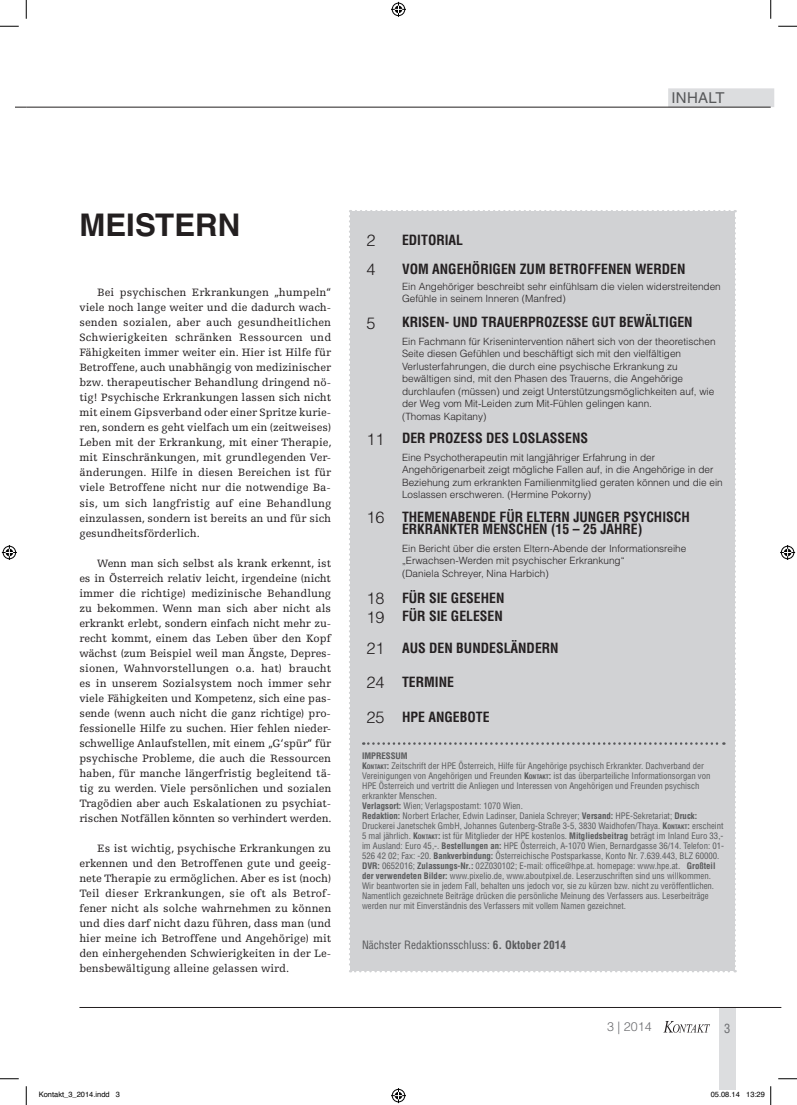
<style>
.page{position:relative;width:797px;height:1105px;background:#fff}
.page>*{position:absolute;margin:0;border:0;box-sizing:border-box;transform-origin:0 0}
.t1{font:700 31.25px "Helvetica LT Std";color:#231f20}
.t2{font:300 16.25px "Helvetica LT Std";color:#231f20}
.t3{font:15px "Helvetica LT Std";letter-spacing:.02em;color:#57585a}
.t4{font:700 condensed 13.75px/12.5px "Helvetica LT Std";color:#231f20}
.t5{font:300 12.5px "Helvetica LT Std";color:#6c6d70}
.t6{font:condensed 12.5px "Helvetica LT Std";color:#6c6d70}
.t7{font:11.25px/15px "Egyptienne FLT Std";color:#231f20;text-align:justify}
.t8{font:condensed 11.25px "Helvetica LT Std";color:#57585a}
.t9{font:300 10px/12.5px "Helvetica LT Std";color:#231f20}
.t10{font:condensed 8.75px/10px "Helvetica LT Std";color:#57585a}
.t11{font:7.5px "Helvetica";color:#000}
.s1{font-weight:700;font-stretch:condensed;font-size:13.75px}
.s2{font-weight:300;font-stretch:normal;font-size:16.25px}
.s3{font-weight:700}
.s4{font-weight:700;font-size:6.12px}
.s5{font-style:inherit}
</style>
<div class="page">
<div style="left:719px;top:1007px;width:16px;height:82px;background:#dcdddf"></div>
<svg style="left:663px;top:1021px;width:47px;height:12px"></svg>
<div style="left:668px;top:88px;width:106px;height:19px;background:#dcdddf"></div>
<div style="left:349px;top:210px;width:387px;height:762px;background:#d1d2d4"></div>
<hr style="left:79px;top:1007px;width:702px;height:1px;background:#231f20">
<hr style="left:26px;top:107px;width:744px;height:1px;background:#231f20">
<svg style="left:0;top:25px;width:19px;height:2px"></svg>
<svg style="left:778px;top:25px;width:19px;height:2px"></svg>
<svg style="left:0;top:1078px;width:19px;height:1px"></svg>
<svg style="left:778px;top:1078px;width:19px;height:1px"></svg>
<svg style="left:25px;top:0;width:2px;height:19px"></svg>
<svg style="left:25px;top:1086px;width:2px;height:19px"></svg>
<svg style="left:770px;top:0;width:1px;height:19px"></svg>
<svg style="left:391px;top:2px;width:15px;height:15px"></svg>
<svg style="left:391px;top:1088px;width:15px;height:15px"></svg>
<svg style="left:2px;top:545px;width:15px;height:15px"></svg>
<svg style="left:780px;top:545px;width:15px;height:15px"></svg>
<svg style="left:770px;top:1086px;width:1px;height:19px"></svg>
<h3 class="t3" style="left:671px;top:89px;width:55px">inhalt</h3>
<h1 class="t1" style="left:79px;top:206px;width:162px">MEISTERN</h1>
<p class="t7" style="left:79px;top:285px;width:254px;text-indent:18px">Bei psychischen Erkrankungen „humpeln“ viele noch lange weiter und die dadurch wach&shy;senden sozialen, aber auch gesundheitlichen Schwierigkeiten schränken Ressourcen und Fähigkeiten immer weiter ein. Hier ist Hilfe für Betroffene, auch unabhängig von medizinischer bzw. therapeutischer Behandlung dringend nö&shy;tig! Psychische Erkrankungen lassen sich nicht mit einem Gipsverband oder einer Spritze kurie&shy;ren, sondern es geht vielfach um ein (zeitweises)<br>Leben mit der Erkrankung, mit einer Therapie, mit Einschränkungen, mit grundlegenden Ver&shy;änderungen. Hilfe in diesen Bereichen ist für viele Betroffene nicht nur die notwendige Ba&shy;sis, um sich langfristig auf eine Behandlung einzulassen, sondern ist bereits an und für sich gesundheitsförderlich.</p>
<p class="t7" style="left:79px;top:556px;width:254px;text-indent:18px">Wenn man sich selbst als krank erkennt, ist es in Österreich relativ leicht, irgendeine (nicht immer die richtige) medizinische Behandlung zu bekommen. Wenn man sich aber nicht als erkrankt erlebt, sondern einfach nicht mehr zu&shy;recht kommt, einem das Leben über den Kopf wächst (zum Beispiel weil man Ängste, Depres&shy;sionen, Wahnvorstellungen o.a. hat) braucht es in unserem Sozialsystem noch immer sehr viele Fähigkeiten und Kompetenz, sich eine pas&shy;sende (wenn auch nicht die ganz richtige) pro&shy;fessionelle Hilfe zu suchen. Hier fehlen nieder&shy;schwellige Anlaufstellen, mit einem „G‘spür“ für psychische Probleme, die auch die Ressourcen haben, für manche längerfristig begleitend tä&shy;tig zu werden. Viele persönlichen und sozialen Tragödien aber auch Eskalationen zu psychiat&shy;rischen Notfällen könnten so verhindert werden.</p>
<p class="t7" style="left:79px;top:841px;width:253px;text-indent:18px">Es ist wichtig, psychische Erkrankungen zu erkennen und den Betroffenen gute und geeig&shy;nete Therapie zu ermöglichen. Aber es ist (noch)<br>Teil dieser Erkrankungen, sie oft als Betrof&shy;fener nicht als solche wahrnehmen zu können und dies darf nicht dazu führen, dass man (und hier meine ich Betroffene und Angehörige) mit den einhergehenden Schwierigkeiten in der Le&shy;bensbewältigung alleine gelassen wird.</p>
<h2 class="t2" style="left:366px;top:230px;width:11px">2</h2>
<p class="t4" style="left:402px;top:234px;width:63px">EDITORIAL</p>
<h2 class="t2" style="left:366px;top:259px;width:11px">4</h2>
<p class="t4" style="left:402px;top:262px;width:285px">VOM ANGEHÖRIGEN ZUM BETROFFENEN WERDEN</p>
<p class="t9" style="left:402px;top:280px;width:320px">Ein Angehöriger beschreibt sehr einfühlsam die vielen widerstreitenden<br>Gefühle in seinem Inneren (Manfred)</p>
<h2 class="t2" style="left:366px;top:313px;width:11px">5</h2>
<p class="t4" style="left:402px;top:316px;width:292px">KRISEN- UND TRAUERPROZESSE GUT BEWÄLTIGEN</p>
<p class="t9" style="left:402px;top:335px;width:315px">Ein Fachmann für Krisenintervention nähert sich von der theoretischen Seite diesen Gefühlen und beschäftigt sich mit den vielfältigen Verlusterfahrungen, die durch eine psychische Erkrankung zu bewältigen sind, mit den Phasen des Trauerns, die Angehörige durchlaufen (müssen) und zeigt Unterstützungsmöglichkeiten auf, wie der Weg vom Mit-Leiden zum Mit-Fühlen gelingen kann.<br>(Thomas Kapitany)</p>
<h2 class="t2" style="left:366px;top:429px;width:30px">11 <span class="s1">DE</span></h2>
<p class="t4" style="left:417px;top:432px;width:172px">R PROZESS DES LOSLASSENS</p>
<p class="t9" style="left:402px;top:451px;width:322px">Eine Psychotherapeutin mit langjähriger Erfahrung in der Angehörigenarbeit zeigt mögliche Fallen auf, in die Angehörige in der Beziehung zum erkrankten Familienmitglied geraten können und die ein Loslassen erschweren. (Hermine Pokorny)</p>
<p class="t4" style="left:402px;top:510px;width:289px;text-indent:-35px"><span class="s2">16</span> THEMENABENDE FÜR ELTERN JUNGER PSYCHISCH<br>ERKRANKTER MENSCHEN (15 – 25 JAHRE)</p>
<p class="t9" style="left:402px;top:542px;width:286px">Ein Bericht über die ersten Eltern-Abende der Informationsreihe „Erwachsen-Werden mit psychischer Erkrankung“<br>(Daniela Schreyer, Nina Harbich)</p>
<p class="t4" style="left:366px;top:589px;width:139px;line-height:18.5px"><span class="s2">18</span> FÜR SIE GESEHEN<br><span class="s2">19</span> FÜR SIE GELESEN</p>
<p class="t4" style="left:366px;top:641px;width:194px"><span class="s2">21</span> AUS DEN BUNDESLÄNDERN</p>
<p class="t4" style="left:366px;top:676px;width:87px"><span class="s2">24</span> TERMINE</p>
<p class="t4" style="left:366px;top:710px;width:123px"><span class="s2">25</span> HPE ANGEBOTE</p>
<p class="t10" style="left:362px;top:751px;width:363px"><span class="s3">IMPRESSUM<br></span><span class="s3">K</span><span class="s4">ONTAKT</span><span class="s3">:</span> Zeitschrift der HPE Österreich, Hilfe für Angehörige psychisch Erkrankter. Dachverband der Vereinigungen von Angehörigen und Freunden <span class="s3">K</span><span class="s4">ONTAKT</span><span class="s3">:</span> ist das überparteiliche Informationsorgan von HPE Österreich und vertritt die Anliegen und Interessen von Angehörigen und Freunden psychisch erkrankter Menschen.<br><span class="s3">VERLAGSORT:</span> Wien; Verlagspostamt: 1070 Wien.<br><span class="s3">REDAKTION:</span> Norbert Erlacher, Edwin Ladinser, Daniela Schreyer; <span class="s3">VERSAND:</span> HPE-Sekretariat; <span class="s3">DRUCK:<br></span>Druckerei Janetschek GmbH, Johannes Gutenberg-Straße 3-5, 3830 Waidhofen/Thaya. <span class="s3">K</span><span class="s4">ONTAKT</span><span class="s3">:</span> erscheint 5 mal jährlich. <span class="s3">K</span><span class="s4">ONTAKT</span><span class="s3">:</span> ist für Mitglieder der HPE kostenlos. <span class="s3">MITGLIEDSBEITRAG</span> beträgt im Inland Euro 33,- im Ausland: Euro 45,-. <span class="s3">BESTELLUNGEN AN:</span> HPE Österreich, A-1070 Wien, Bernardgasse 36/14. Telefon: 01- 526 42 02; Fax: -20. <span class="s3">BANKVERBINDUNG:</span> Österreichische Postsparkasse, Konto Nr. 7.639.443, BLZ 60000.<br><span class="s3">DVR:</span> 0652016; <span class="s3">ZULASSUNGS-NR.:</span> 02Z030102; E-mail: office@hpe.at. homepage: www.hpe.at. <span class="s3">GROßTEIL DER VERWENDETEN BILDER:</span> www.pixelio.de, www.aboutpixel.de. Leserzuschriften sind uns willkommen.<br>Wir beantworten sie in jedem Fall, behalten uns jedoch vor, sie zu kürzen bzw. nicht zu veröffentlichen.<br>Namentlich gezeichnete Beiträge drücken die persönliche Meinung des Verfassers aus. Leserbeiträge werden nur mit Einverständnis des Verfassers mit vollem Namen gezeichnet.</p>
<p class="t8" style="left:362px;top:938px;width:205px">Nächster Redaktionsschluss: <span class="s3">6. OKTOBER 2014</span></p>
<p class="t5" style="left:607px;top:1019px;width:46px">3 <span class="s5">|</span> 2014</p>
<p class="t6" style="left:724px;top:1020px;width:8px">3</p>
<p class="t11" style="left:39px;top:1089px;width:83px">Kontakt_3_2014.indd 3</p>
<p class="t11" style="left:710px;top:1089px;width:56px">05.08.14 13:29</p>
</div>
